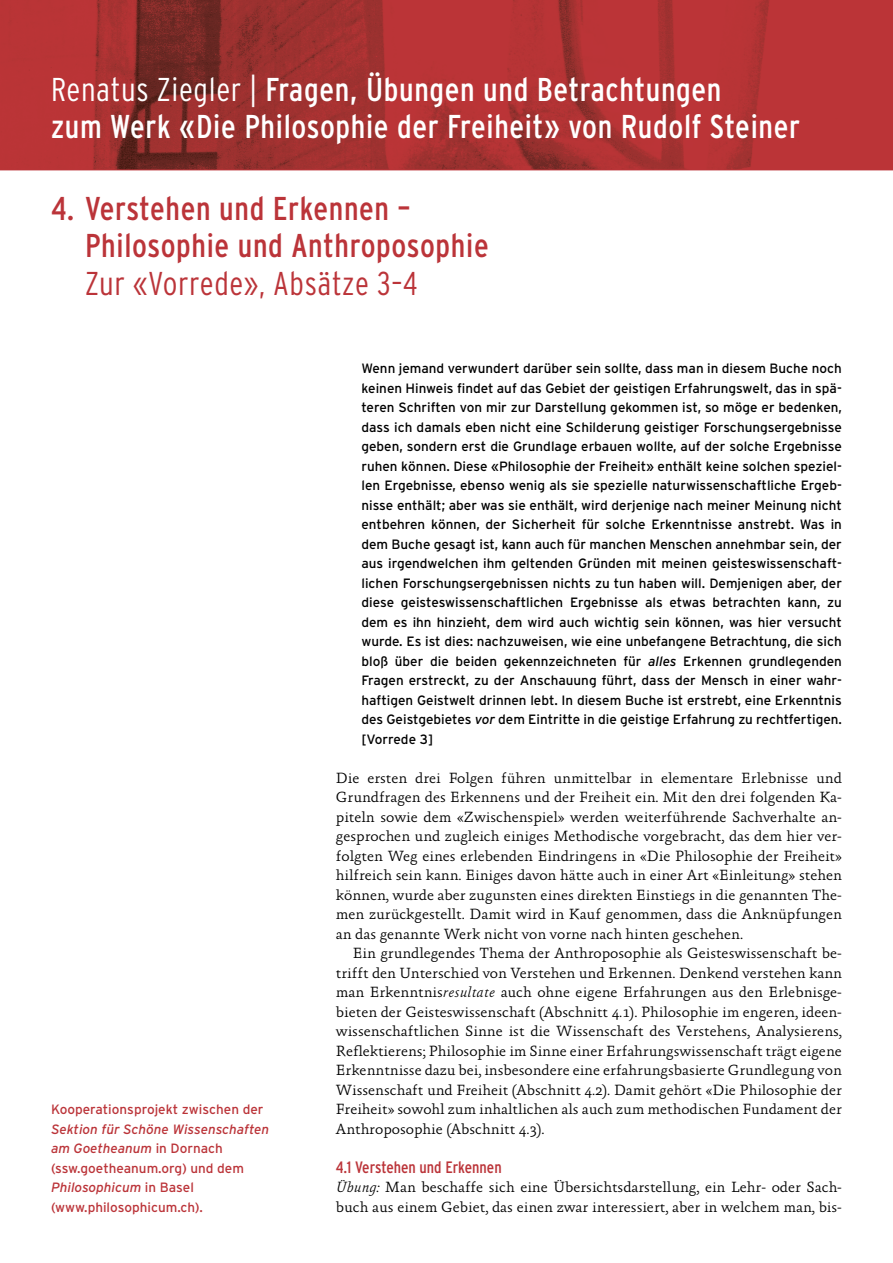
<style>
.page{position:relative;width:893px;height:1263px;background:#fff}
.page>*{position:absolute;margin:0;border:0;box-sizing:border-box;transform-origin:0 0}
.t1{font:33px/37.5px "Interstate Condensed";letter-spacing:.02em;color:#fff}
.t2{font:33px/37.5px "Interstate Condensed";letter-spacing:.02em;color:#bb3439}
.t3{font:300 33px "Interstate Condensed";letter-spacing:.02em;color:#bb3439}
.t4{font:16.5px "Interstate Condensed";color:#bb3439}
.t5{font:300 15px/19.5px "Absara OT";color:#000;text-align:justify}
.t6{font:13.5px/19.5px "Interstate";color:#000;text-align:justify}
.t7{font:13.5px/19.5px "Interstate";color:#bb3439}
.s1{font-weight:300}
.s2{font-style:italic}
</style>
<div class="page">
<svg style="left:0;top:0;width:893px;height:170px;background:#aa3132"></svg>
<h1 class="t1" style="left:51px;top:70px;width:750px"><span class="s1">Renatus Ziegler |</span> Fragen, Übungen und Betrachtungen<br>zum Werk «Die Philosophie der Freiheit» von Rudolf Steiner</h1>
<h1 class="t2" style="left:85px;top:189px;width:405px;text-indent:-34px">4. Verstehen und Erkennen –<br>Philosophie und Anthroposophie</h1>
<h1 class="t3" style="left:85px;top:264px;width:334px">Zur «Vorrede», Absätze 3–4</h1>
<p class="t7" style="left:51px;top:1100px;width:214px">Kooperationsprojekt zwischen der</p>
<p class="t7" style="left:51px;top:1119px;width:220px"><span class="s2">Sektion für Schöne Wissenschaften am Goetheanum</span> in Dornach (ssw.goetheanum.org) und dem<br><span class="s2">Philosophicum</span> in Basel (www.philosophicum.ch).</p>
<p class="t6" style="left:361px;top:359px;width:482px">Wenn jemand verwundert darüber sein sollte, dass man in diesem Buche noch keinen Hinweis findet auf das Gebiet der geistigen Erfahrungswelt, das in spä&shy;teren Schriften von mir zur Darstellung gekommen ist, so möge er bedenken, dass ich damals eben nicht eine Schilderung geistiger Forschungsergebnisse geben, sondern erst die Grundlage erbauen wollte, auf der solche Ergebnisse ruhen können. Diese «Philosophie der Freiheit» enthält keine solchen speziel&shy;len Ergebnisse, ebenso wenig als sie spezielle naturwissenschaftliche Ergeb&shy;nisse enthält; aber was sie enthält, wird derjenige nach meiner Meinung nicht entbehren können, der Sicherheit für solche Erkenntnisse anstrebt. Was in dem Buche gesagt ist, kann auch für manchen Menschen annehmbar sein, der aus irgendwelchen ihm geltenden Gründen mit meinen geisteswissenschaft&shy;lichen Forschungsergebnissen nichts zu tun haben will. Demjenigen aber, der diese geisteswissenschaftlichen Ergebnisse als etwas betrachten kann, zu dem es ihn hinzieht, dem wird auch wichtig sein können, was hier versucht wurde. Es ist dies: nachzuweisen, wie eine unbefangene Betrachtung, die sich bloß über die beiden gekennzeichneten für <span class="s2">alles</span> Erkennen grundlegenden Fragen erstreckt, zu der Anschauung führt, dass der Mensch in einer wahr&shy;haftigen Geistwelt drinnen lebt. In diesem Buche ist erstrebt, eine Erkenntnis des Geistgebietes <span class="s2">vor</span> dem Eintritte in die geistige Erfahrung zu rechtfertigen. [Vorrede 3]</p>
<p class="t5" style="left:336px;top:769px;width:507px">Die ersten drei Folgen führen unmittelbar in elementare Erlebnisse und Grundfragen des Erkennens und der Freiheit ein. Mit den drei folgenden Ka&shy;piteln sowie dem «Zwischenspiel» werden weiterführende Sachverhalte an&shy;gesprochen und zugleich einiges Methodische vorgebracht, das dem hier ver&shy;folgten Weg eines erlebenden Eindringens in «Die Philosophie der Freiheit» hilfreich sein kann. Einiges davon hätte auch in einer Art «Einleitung» stehen können, wurde aber zugunsten eines direkten Einstiegs in die genannten The&shy;men zurückgestellt. Damit wird in Kauf genommen, dass die Anknüpfungen an das genannte Werk nicht von vorne nach hinten geschehen.</p>
<p class="t5" style="left:336px;top:944px;width:508px;text-indent:17px">Ein grundlegendes Thema der Anthroposophie als Geisteswissenschaft be&shy;trifft den Unterschied von Verstehen und Erkennen. Denkend verstehen kann man Erkenntnis<span class="s2">resultate</span> auch ohne eigene Erfahrungen aus den Erlebnisge&shy;bieten der Geisteswissenschaft (Abschnitt 4.1). Philosophie im engeren, ideen&shy;wissenschaftlichen Sinne ist die Wissenschaft des Verstehens, Analysierens, Reflektierens; Philosophie im Sinne einer Erfahrungswissenschaft trägt eigene Erkenntnisse dazu bei, insbesondere eine erfahrungsbasierte Grundlegung von Wissenschaft und Freiheit (Abschnitt 4.2). Damit gehört «Die Philosophie der Freiheit» sowohl zum inhaltlichen als auch zum methodischen Fundament der Anthroposophie (Abschnitt 4.3).</p>
<p class="t4" style="left:336px;top:1158px;width:167px">4.1 Verstehen und Erkennen</p>
<p class="t5" style="left:336px;top:1178px;width:508px"><span class="s2">Übung:</span> Man beschaffe sich eine Übersichtsdarstellung, ein Lehr- oder Sach&shy;buch aus einem Gebiet, das einen zwar interessiert, aber in welchem man, bis-</p>
</div>
